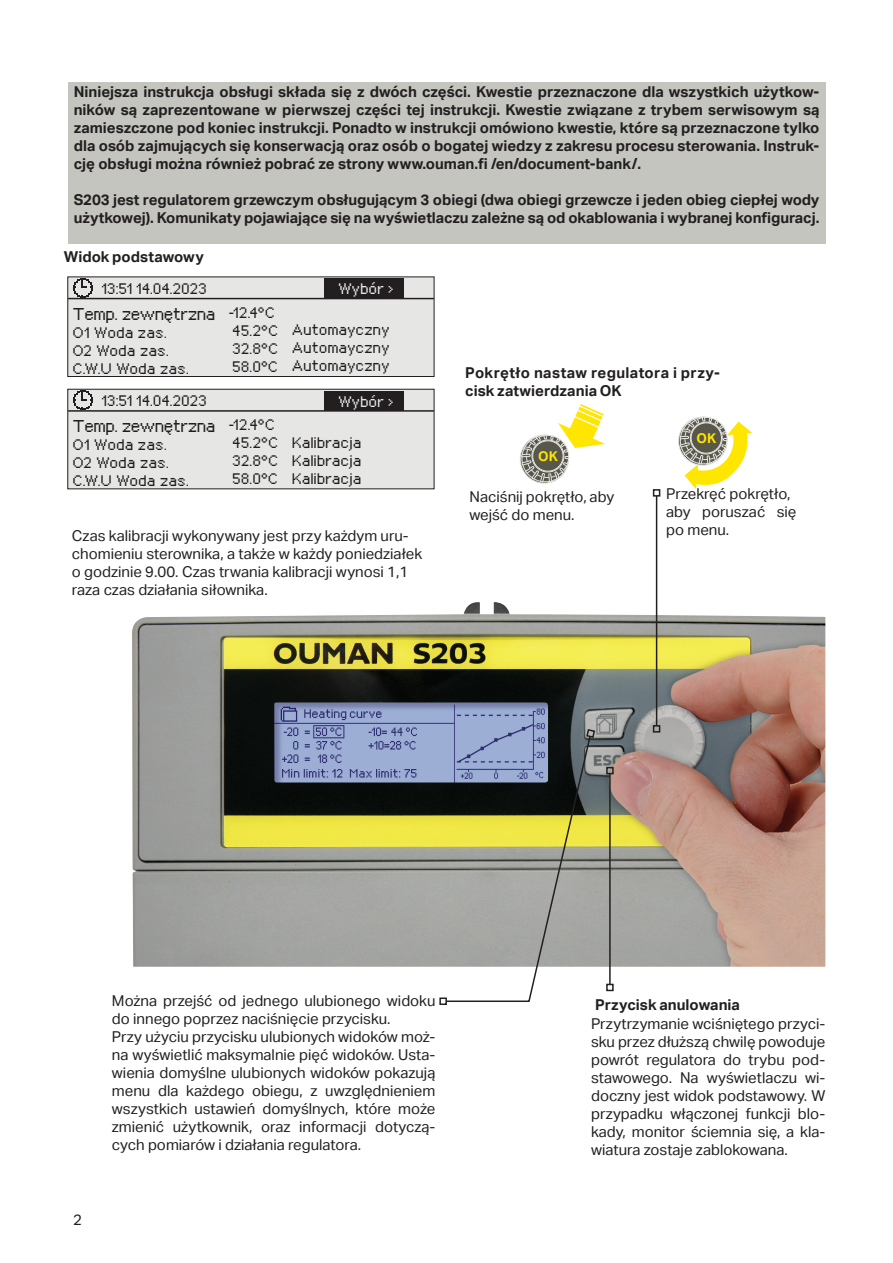
<style>
.page{position:relative;width:893px;height:1263px;background:#fff}
.page>*{position:absolute;margin:0;border:0;box-sizing:border-box;transform-origin:0 0}
.Leipäteksti{font:15px/18px "Aktiv Grotesk";color:#231f20}
.Ingressi{font:700 15px/18px "Aktiv Grotesk";letter-spacing:-.005em;color:#231f20;text-align:justify}
.Otsikko{font:15px/18px "Aktiv Grotesk";color:#231f20}
.Leipäteksti_BOLD{font:700 15px/18px "Aktiv Grotesk";letter-spacing:.005em;color:#231f20}
.t1{font:700 13.5px "Aktiv Grotesk";color:#ffe601}
.t2{font:12px "px sans nouveaux";color:#231f20}
.Display_black{font:10.65px "px sans nouveaux";letter-spacing:.045em;color:#231f20}
.Display_black-2{font:10.65px/18px "px sans nouveaux";letter-spacing:.065em;color:#231f20}
.Display_grey{font:10.65px "px sans nouveaux";letter-spacing:.045em;color:#e6e7e5}
</style>
<div class="page">
<img style="left:132px;top:600px;width:693px;height:367px">
<div style="left:68px;top:82px;width:757px;height:162px;background:#c5c5c0"></div>
<div style="left:68px;top:277px;width:366px;height:99px;background:#e6e7e5"></div>
<div style="left:68px;top:277px;width:366px;height:100px;border:1px solid #231f20"></div>
<hr style="left:68px;top:298px;width:366px;height:1px;background:#231f20">
<div style="left:324px;top:279px;width:80px;height:19px;background:#231f20"></div>
<svg style="left:73px;top:278px;width:20px;height:20px"></svg>
<div style="left:68px;top:389px;width:366px;height:100px;background:#e6e7e5"></div>
<div style="left:68px;top:389px;width:366px;height:100px;border:1px solid #231f20"></div>
<hr style="left:68px;top:410px;width:366px;height:2px;background:#231f20">
<div style="left:324px;top:391px;width:80px;height:19px;background:#231f20"></div>
<svg style="left:73px;top:390px;width:20px;height:20px"></svg>
<svg style="left:678px;top:416px;width:74px;height:73px"></svg>
<svg style="left:520px;top:404px;width:85px;height:80px"></svg>
<hr style="left:609px;top:774px;width:2px;height:210px;background:#231f20">
<div style="left:606px;top:767px;width:8px;height:7px;border:2px solid #231f20"></div>
<div style="left:606px;top:984px;width:8px;height:7px;border:2px solid #231f20"></div>
<div style="left:439px;top:997px;width:8px;height:8px;border:2px solid #231f20"></div>
<svg style="left:445px;top:728px;width:151px;height:275px;background:#9c9e90"></svg>
<hr style="left:656px;top:496px;width:1px;height:230px;background:#231f20">
<div style="left:653px;top:725px;width:7px;height:7px;border:2px solid #231f20"></div>
<div style="left:653px;top:489px;width:7px;height:8px;border:2px solid #231f20"></div>
<p class="Ingressi" style="left:74px;top:83px;width:747px">Niniejsza instrukcja obsługi składa się z dwóch części. Kwestie przeznaczone dla wszystkich użytkow&shy;ników są zaprezentowane w pierwszej części tej instrukcji. Kwestie związane z trybem serwisowym są zamieszczone pod koniec instrukcji. Ponadto w instrukcji omówiono kwestie, które są przeznaczone tylko dla osób zajmujących się konserwacją oraz osób o bogatej wiedzy z zakresu procesu sterowania. Instruk&shy;cję obsługi można również pobrać ze strony www.ouman.fi /en/document-bank/.</p>
<p class="Ingressi" style="left:74px;top:191px;width:747px">S203 jest regulatorem grzewczym obsługującym 3 obiegi (dwa obiegi grzewcze i jeden obieg ciepłej wody użytkowej). Komunikaty pojawiające się na wyświetlaczu zależne są od okablowania i wybranej konfiguracj.</p>
<p class="Leipäteksti_BOLD" style="left:64px;top:247px;width:142px">Widok podstawowy</p>
<p class="Display_black" style="left:102px;top:284px;width:107px">13:51 14.04.2023</p>
<p class="Display_grey" style="left:339px;top:284px;width:56px">Wybór &gt;</p>
<p class="Display_black" style="left:229px;top:308px;width:47px">-12.4°C</p>
<p class="Display_black" style="left:233px;top:326px;width:47px">45.2°C</p>
<p class="Display_black" style="left:233px;top:344px;width:47px">32.8°C</p>
<p class="Display_black" style="left:233px;top:362px;width:47px">58.0°C</p>
<p class="t2" style="left:73px;top:308px;width:144px">Temp. zewnętrzna</p>
<p class="Display_black-2" style="left:73px;top:325px;width:118px">O1 Woda zas.<br>O2 Woda zas.<br>C.W.U Woda zas.</p>
<p class="Display_black" style="left:293px;top:325px;width:99px">Automayczny</p>
<p class="Display_black" style="left:293px;top:343px;width:99px">Automayczny</p>
<p class="Display_black" style="left:293px;top:361px;width:99px">Automayczny</p>
<p class="Display_black" style="left:102px;top:396px;width:107px">13:51 14.04.2023</p>
<p class="Display_grey" style="left:339px;top:397px;width:56px">Wybór &gt;</p>
<p class="Display_black" style="left:229px;top:420px;width:47px">-12.4°C</p>
<p class="Display_black" style="left:233px;top:438px;width:47px">45.2°C</p>
<p class="Display_black" style="left:233px;top:456px;width:47px">32.8°C</p>
<p class="Display_black" style="left:233px;top:474px;width:47px">58.0°C</p>
<p class="t2" style="left:73px;top:421px;width:144px">Temp. zewnętrzna</p>
<p class="Display_black-2" style="left:73px;top:437px;width:118px">O1 Woda zas.<br>O2 Woda zas.<br>C.W.U Woda zas.</p>
<p class="Display_black" style="left:293px;top:438px;width:70px">Kalibracja</p>
<p class="Display_black" style="left:293px;top:456px;width:70px">Kalibracja</p>
<p class="Display_black" style="left:293px;top:474px;width:70px">Kalibracja</p>
<p class="Otsikko" style="left:72px;top:527px;width:352px">Czas kalibracji wykonywany jest przy każdym uru&shy;chomieniu sterownika, a także w każdy poniedziałek o godzinie 9.00. Czas trwania kalibracji wynosi 1,1 raza czas działania siłownika.</p>
<p class="Leipäteksti_BOLD" style="left:465px;top:364px;width:256px">Pokrętło nastaw regulatora i przy&shy;cisk zatwierdzania OK</p>
<p class="t1" style="left:538px;top:448px;width:21px">OK</p>
<p class="Leipäteksti" style="left:469px;top:487px;width:146px">Naciśnij pokrętło, aby wejść do menu.</p>
<p class="t1" style="left:696px;top:430px;width:21px">OK</p>
<p class="Leipäteksti" style="left:666px;top:484px;width:126px">Przekręć pokrętło,</p>
<p class="Leipäteksti" style="left:666px;top:502px;width:132px">aby poruszać się po menu.</p>
<p class="Leipäteksti" style="left:73px;top:1211px;width:10px">2</p>
<p class="Leipäteksti" style="left:112px;top:991px;width:325px">Można przejść od jednego ulubionego widoku do innego poprzez naciśnięcie przycisku.</p>
<p class="Leipäteksti" style="left:112px;top:1027px;width:325px;text-align:justify">Przy użyciu przycisku ulubionych widoków moż&shy;na wyświetlić maksymalnie pięć widoków. Usta&shy;wienia domyślne ulubionych widoków pokazują menu dla każdego obiegu, z uwzględnieniem wszystkich ustawień domyślnych, które może zmienić użytkownik, oraz informacji dotyczą&shy;cych pomiarów i działania regulatora.</p>
<p class="Leipäteksti_BOLD" style="left:595px;top:996px;width:146px">Przycisk anulowania</p>
<p class="Leipäteksti" style="left:591px;top:1015px;width:236px;text-align:justify">Przytrzymanie wciśniętego przyci&shy;sku przez dłuższą chwilę powoduje powrót regulatora do trybu pod&shy;stawowego. Na wyświetlaczu wi&shy;doczny jest widok podstawowy. W przypadku włączonej funkcji blo&shy;kady, monitor ściemnia się, a kla&shy;wiatura zostaje zablokowana.</p>
</div>
